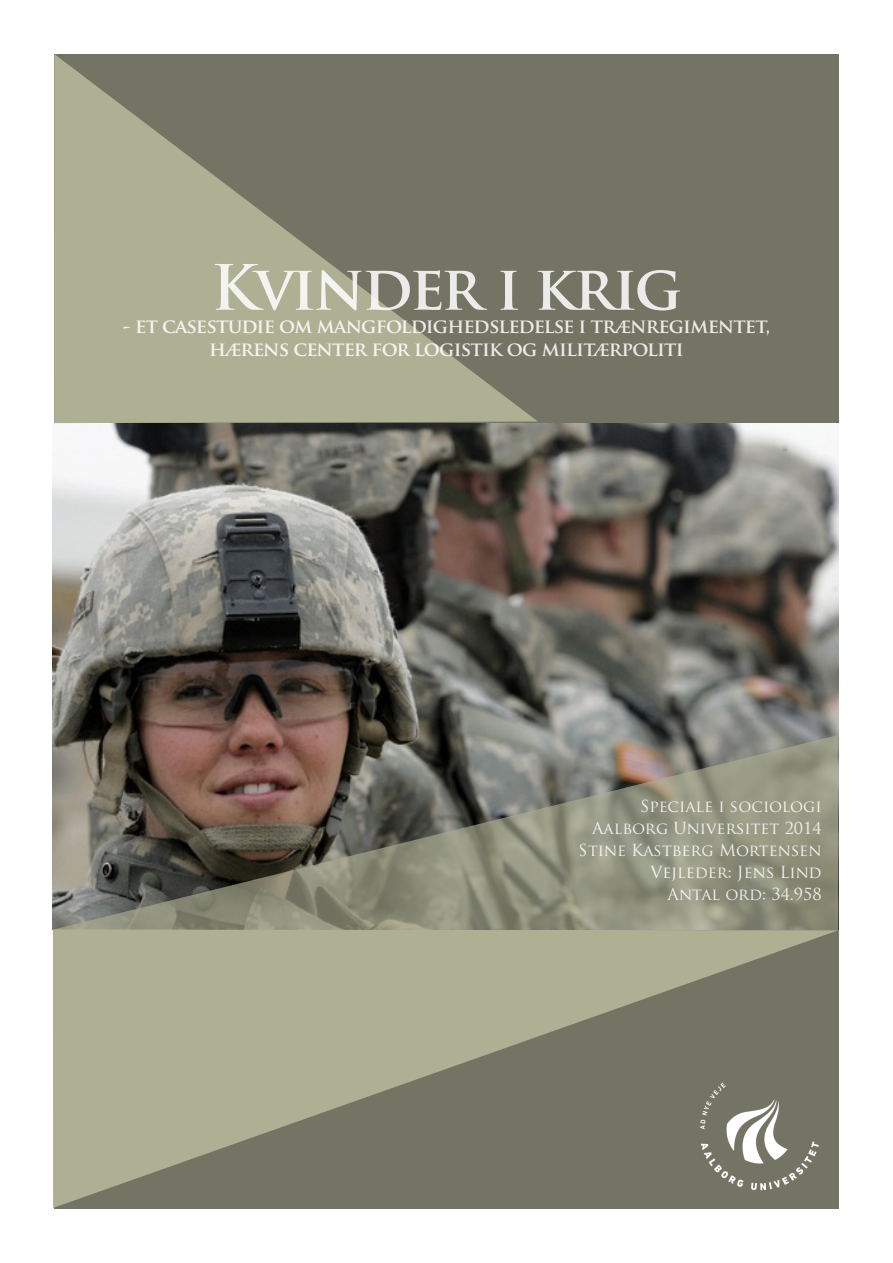
<style>
.page{position:relative;width:893px;height:1263px;background:#fff}
.page>*{position:absolute;margin:0;border:0;box-sizing:border-box;transform-origin:0 0}
.t1{font:700 60.75px "Trajan Pro";letter-spacing:-.04em;color:#fff}
.t2{font:700 19.5px "Trajan Pro";letter-spacing:-.04em;color:#fff}
.t3{font:16.2px/21.9px "Trajan Pro";color:#fff;text-align:right}
</style>
<div class="page">
<div style="left:54px;top:54px;width:784px;height:1155px;background:#737464"></div>
<img style="left:53px;top:423px;width:785px;height:506px">
<svg style="left:54px;top:735px;width:784px;height:194px"></svg>
<svg style="left:54px;top:54px;width:484px;height:369px"></svg>
<svg style="left:53px;top:929px;width:785px;height:279px;fill:#aeb094"></svg>
<h1 class="t1" style="left:211px;top:250px;width:473px">Kvinder i krig</h1>
<p class="t2" style="left:209px;top:337px;width:476px">hærens center for logistik og militærpoliti</p>
<p class="t2" style="left:123px;top:314px;width:649px">- et casestudie om mangfoldighedsledelse i trænregimentet,</p>
<p class="t3" style="left:579px;top:795px;width:244px">Speciale i sociologi<br>Aalborg Universitet 2014<br>Stine Kastberg Mortensen<br>Vejleder: Jens Lind<br>Antal ord: 34.958</p>
</div>
